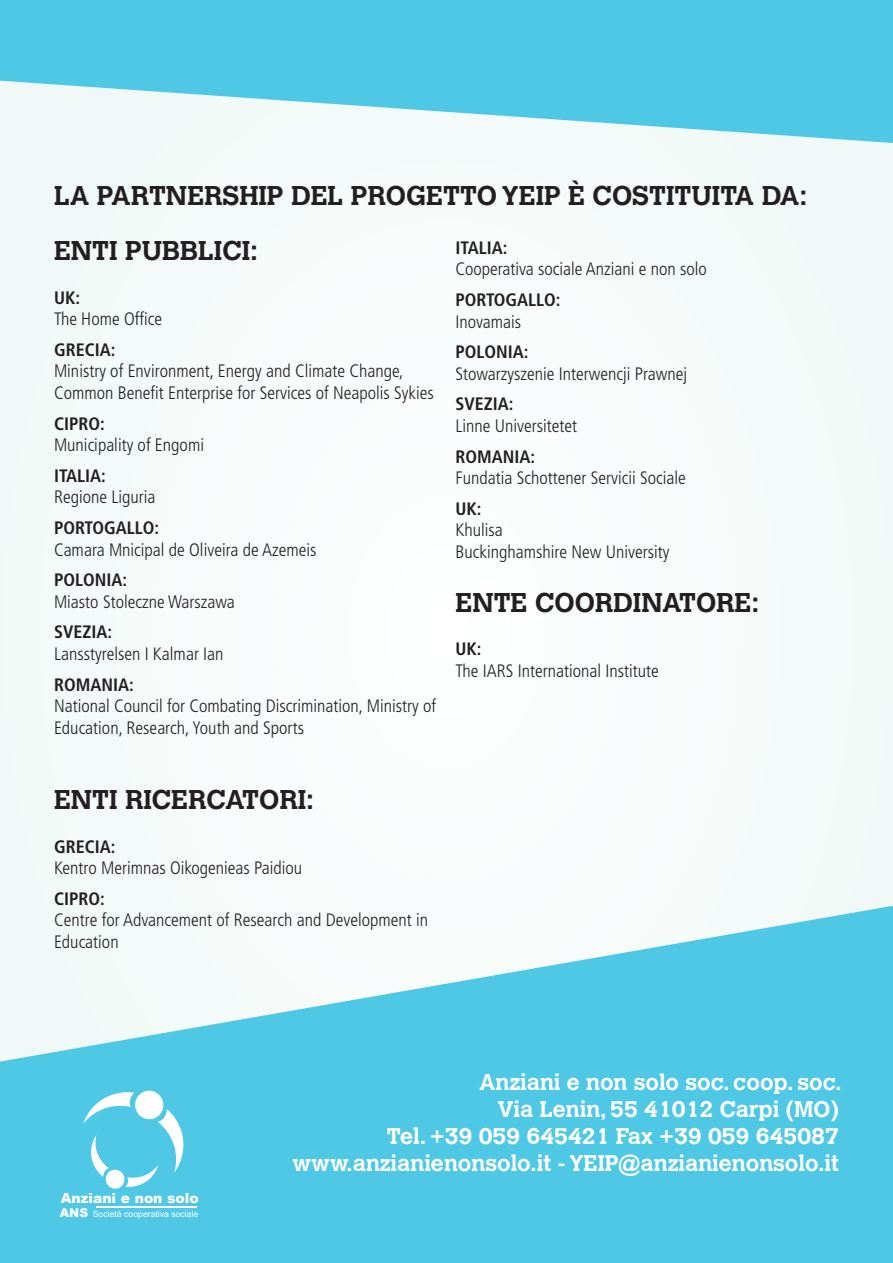
<style>
.page{position:relative;width:893px;height:1263px;background:#f6fbfa}
.page>*{position:absolute;margin:0;border:0;box-sizing:border-box;transform-origin:0 0}
.t1{font:700 27px/55.2px "Calvert";color:#231f20}
.t2{font:700 22.5px/27px "Calvert";color:#fff;text-align:right}
.t3{font:300 condensed 18px/21.6px "Frutiger LT Std";color:#231f20}
.t4{font:700 condensed 18px "Frutiger LT Std";color:#231f20}
.t5{font:900 13.95px "Arial";color:#fff}
.t6{font:900 12.15px "Arial";color:#fff}
.t7{font:8.7px "Arial";color:#fff}
</style>
<div class="page">
<svg style="left:0;top:0;width:893px;height:143px;fill:#4fc8e6"></svg>
<svg style="left:0;top:906px;width:893px;height:357px;fill:#4fc8e6"></svg>
<svg style="left:83px;top:1089px;width:103px;height:101px"></svg>
<hr style="left:96px;top:1206px;width:101px;height:1px;background:#fff">
<h1 class="t1" style="left:54px;top:168px;width:755px">LA PARTNERSHIP DEL PROGETTO YEIP È COSTITUITA DA:<br>ENTI PUBBLICI:</h1>
<p class="t4" style="left:54px;top:287px;width:28px">UK:</p>
<p class="t3" style="left:54px;top:308px;width:110px">The Home Office</p>
<p class="t4" style="left:54px;top:339px;width:63px">GRECIA:</p>
<p class="t3" style="left:54px;top:361px;width:381px">Ministry of Environment, Energy and Climate Change,<br>Common Benefit Enterprise for Services of Neapolis Sykies</p>
<p class="t4" style="left:54px;top:413px;width:52px">CIPRO:</p>
<p class="t3" style="left:54px;top:434px;width:152px">Municipality of Engomi</p>
<p class="t4" style="left:54px;top:465px;width:53px">ITALIA:</p>
<p class="t3" style="left:54px;top:487px;width:103px">Regione Liguria</p>
<p class="t4" style="left:54px;top:517px;width:107px">PORTOGALLO:</p>
<p class="t3" style="left:54px;top:539px;width:264px">Camara Mnicipal de Oliveira de Azemeis</p>
<p class="t4" style="left:54px;top:569px;width:75px">POLONIA:</p>
<p class="t3" style="left:54px;top:591px;width:182px">Miasto Stoleczne Warszawa</p>
<p class="t4" style="left:54px;top:621px;width:60px">SVEZIA:</p>
<p class="t3" style="left:54px;top:643px;width:171px">Lansstyrelsen I Kalmar Ian</p>
<p class="t4" style="left:54px;top:674px;width:81px">ROMANIA:</p>
<p class="t3" style="left:54px;top:695px;width:384px">National Council for Combating Discrimination, Ministry of<br>Education, Research, Youth and Sports</p>
<p class="t4" style="left:455px;top:237px;width:53px">ITALIA:</p>
<p class="t3" style="left:455px;top:259px;width:253px">Cooperativa sociale Anziani e non solo</p>
<p class="t4" style="left:455px;top:289px;width:107px">PORTOGALLO:</p>
<p class="t3" style="left:455px;top:311px;width:67px">Inovamais</p>
<p class="t4" style="left:455px;top:341px;width:75px">POLONIA:</p>
<p class="t3" style="left:455px;top:363px;width:233px">Stowarzyszenie Interwencji Prawnej</p>
<p class="t4" style="left:455px;top:393px;width:60px">SVEZIA:</p>
<p class="t3" style="left:455px;top:415px;width:123px">Linne Universitetet</p>
<p class="t4" style="left:455px;top:446px;width:81px">ROMANIA:</p>
<p class="t3" style="left:455px;top:467px;width:232px">Fundatia Schottener Servicii Sociale</p>
<p class="t4" style="left:455px;top:498px;width:28px">UK:</p>
<p class="t3" style="left:455px;top:520px;width:216px">Khulisa<br>Buckinghamshire New University</p>
<h1 class="t1" style="left:455px;top:574px;width:305px">ENTE COORDINATORE:</h1>
<p class="t4" style="left:455px;top:638px;width:28px">UK:</p>
<p class="t3" style="left:455px;top:660px;width:205px">The IARS International Institute</p>
<h1 class="t1" style="left:54px;top:772px;width:261px">ENTI RICERCATORI:</h1>
<p class="t4" style="left:54px;top:836px;width:63px">GRECIA:</p>
<p class="t3" style="left:54px;top:857px;width:250px">Kentro Merimnas Oikogenieas Paidiou</p>
<p class="t4" style="left:54px;top:888px;width:52px">CIPRO:</p>
<p class="t3" style="left:54px;top:910px;width:376px">Centre for Advancement of Research and Development in<br>Education</p>
<p class="t5" style="left:61px;top:1188px;width:140px">Anziani e non solo</p>
<p class="t7" style="left:93px;top:1207px;width:107px">Società cooperativa sociale</p>
<p class="t6" style="left:60px;top:1203px;width:30px">ANS</p>
<p class="t2" style="left:293px;top:1069px;width:551px">Anziani e non solo soc. coop. soc.<br>Via Lenin, 55 41012 Carpi (MO)<br>Tel. +39 059 645421 Fax +39 059 645087 www.anzianienonsolo.it - YEIP@anzianienonsolo.it</p>
</div>
